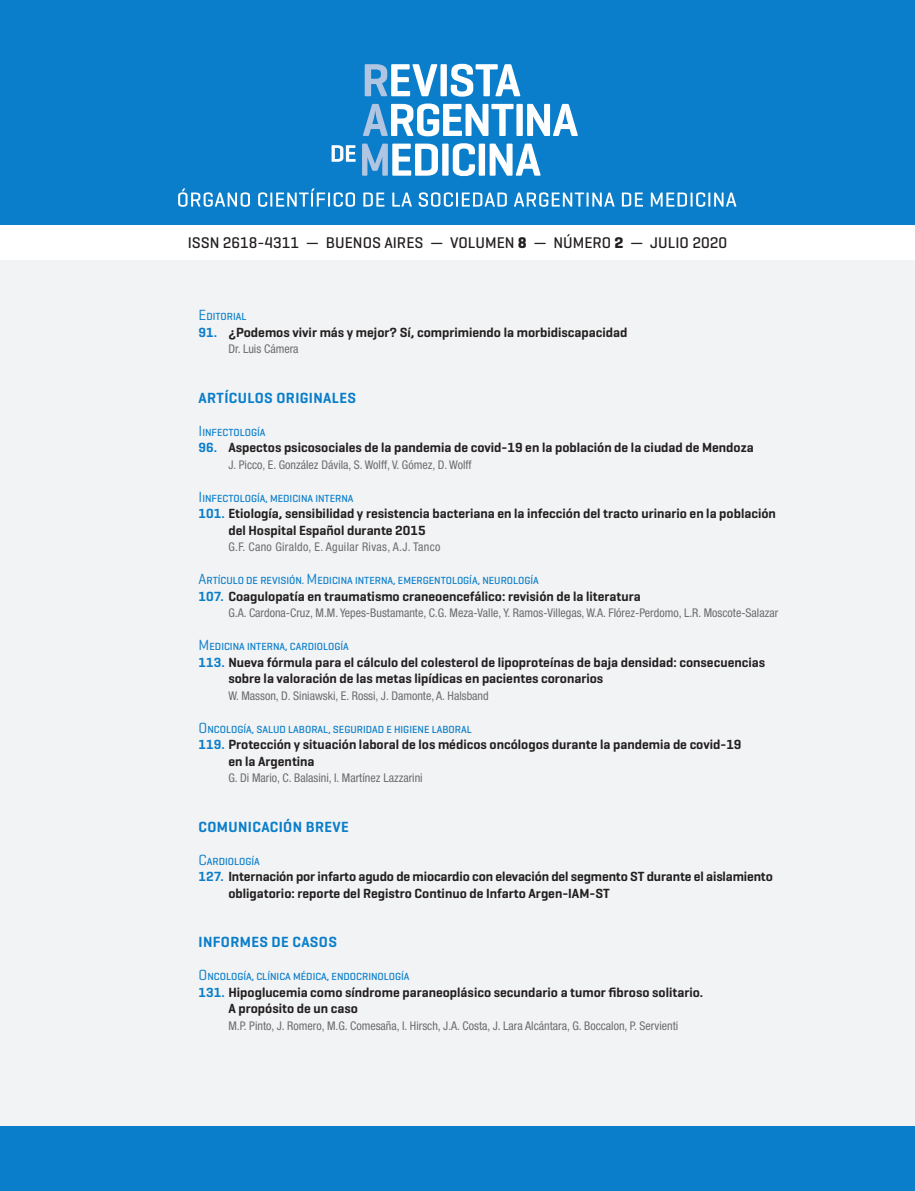
<style>
.page{position:relative;width:915px;height:1191px;background:#fff}
.page>*{position:absolute;margin:0;border:0;box-sizing:border-box;transform-origin:0 0}
.t1{font:500 15.75px "Geogrotesque";color:#231f20}
.t2{font:600 15px "Geogrotesque";letter-spacing:.025em;color:#0a7eca}
.t3{font:600 13.5px "Geogrotesque";color:#231f20}
.t4{font:condensed 12px "Helvetica Neue";color:#6c6d70}
.t5{font:condensed 12px "Helvetica Neue";letter-spacing:.025em;color:#6c6d70}
.t6{font:500 10.5px "Geogrotesque";color:#0a7eca}
.s1{font-weight:700}
.s2{font-weight:400;font-size:15px}
.s3{color:#0a7eca}
</style>
<div class="page">
<div style="left:0;top:0;width:914px;height:225px;background:#0a7eca"></div>
<svg style="left:178px;top:188px;width:72px;height:19px"></svg>
<svg style="left:258px;top:188px;width:97px;height:19px"></svg>
<svg style="left:363px;top:192px;width:21px;height:15px"></svg>
<svg style="left:392px;top:192px;width:20px;height:15px"></svg>
<svg style="left:418px;top:192px;width:88px;height:15px"></svg>
<svg style="left:514px;top:192px;width:100px;height:15px"></svg>
<svg style="left:621px;top:192px;width:21px;height:15px"></svg>
<svg style="left:650px;top:192px;width:86px;height:15px"></svg>
<svg style="left:364px;top:64px;width:73px;height:32px"></svg>
<div style="left:440px;top:64px;width:6px;height:32px;background:#fff"></div>
<svg style="left:450px;top:64px;width:70px;height:33px"></svg>
<svg style="left:363px;top:103px;width:150px;height:33px"></svg>
<div style="left:516px;top:104px;width:6px;height:32px;background:#fff"></div>
<svg style="left:527px;top:104px;width:50px;height:32px"></svg>
<svg style="left:362px;top:144px;width:76px;height:32px"></svg>
<div style="left:442px;top:144px;width:6px;height:32px;background:#fff"></div>
<svg style="left:452px;top:143px;width:23px;height:33px"></svg>
<div style="left:478px;top:144px;width:7px;height:32px;background:#fff"></div>
<svg style="left:489px;top:144px;width:51px;height:32px"></svg>
<svg style="left:331px;top:145px;width:24px;height:17px"></svg>
<div style="left:0;top:260px;width:914px;height:877px;background:#f2f3f4"></div>
<div style="left:0;top:1126px;width:914px;height:65px;background:#0a7eca"></div>
<p class="t1" style="left:188px;top:233px;width:540px">ISSN 2618-4311 — BUENOS AIRES — VOLUMEN <span class="s1">8</span> — NÚMERO <span class="s1">2</span> — JULIO 2020</p>
<p class="t6" style="left:198px;top:310px;width:50px"><span class="s2">E</span>DITORIAL</p>
<p class="t3" style="left:198px;top:324px;width:430px"><span class="s3">91.</span> ¿Podemos vivir más y mejor? Sí, comprimiendo la morbidiscapacidad</p>
<p class="t4" style="left:228px;top:342px;width:72px">Dr. Luis Cámera</p>
<p class="t2" style="left:198px;top:388px;width:159px">ARTÍCULOS ORIGINALES</p>
<p class="t6" style="left:198px;top:425px;width:68px"><span class="s2">I</span>INFECTOLOGÍA</p>
<p class="t3" style="left:198px;top:439px;width:556px"><span class="s3">96.</span> Aspectos psicosociales de la pandemia de covid-19 en la población de la ciudad de Mendoza</p>
<p class="t4" style="left:228px;top:457px;width:245px">J. Picco, E. González Dávila, S. Wolff, V. Gómez, D. Wolff</p>
<p class="t6" style="left:198px;top:491px;width:156px"><span class="s2">I</span>INFECTOLOGÍA, MEDICINA INTERNA</p>
<p class="t3" style="left:198px;top:505px;width:578px"><span class="s3">101.</span> Etiología, sensibilidad y resistencia bacteriana en la infección del tracto urinario en la población</p>
<p class="t3" style="left:228px;top:522px;width:199px">del Hospital Español durante 2015</p>
<p class="t5" style="left:228px;top:540px;width:213px">G.F. Cano Giraldo, E. Aguilar Rivas, A.J. Tanco</p>
<p class="t6" style="left:198px;top:574px;width:341px"><span class="s2">A</span>RTÍCULO DE REVISIÓN. <span class="s2">M</span>EDICINA INTERNA, EMERGENTOLOGÍA, NEUROLOGÍA</p>
<p class="t3" style="left:198px;top:588px;width:443px"><span class="s3">107.</span> Coagulopatía en traumatismo craneoencefálico: revisión de la literatura</p>
<p class="t4" style="left:228px;top:606px;width:551px">G.A. Cardona-Cruz, M.M. Yepes-Bustamante, C.G. Meza-Valle, Y. Ramos-Villegas, W.A. Flórez-Perdomo, L.R. Moscote-Salazar</p>
<p class="t6" style="left:198px;top:640px;width:152px"><span class="s2">M</span>EDICINA INTERNA, CARDIOLOGÍA</p>
<p class="t3" style="left:198px;top:654px;width:568px"><span class="s3">113.</span> Nueva fórmula para el cálculo del colesterol de lipoproteínas de baja densidad: consecuencias</p>
<p class="t3" style="left:228px;top:670px;width:376px">sobre la valoración de las metas lipídicas en pacientes coronarios</p>
<p class="t4" style="left:228px;top:688px;width:262px">W. Masson, D. Siniawski, E. Rossi, J. Damonte, A. Halsband</p>
<p class="t6" style="left:198px;top:722px;width:275px"><span class="s2">O</span>NCOLOGÍA, SALUD LABORAL, SEGURIDAD E HIGIENE LABORAL</p>
<p class="t3" style="left:198px;top:736px;width:544px"><span class="s3">119.</span> Protección y situación laboral de los médicos oncólogos durante la pandemia de covid-19</p>
<p class="t3" style="left:228px;top:753px;width:88px">en la Argentina</p>
<p class="t4" style="left:228px;top:771px;width:196px">G. Di Mario, C. Balasini, I. Martínez Lazzarini</p>
<p class="t2" style="left:198px;top:817px;width:152px">COMUNICACIÓN BREVE</p>
<p class="t6" style="left:198px;top:854px;width:63px"><span class="s2">C</span>ARDIOLOGÍA</p>
<p class="t3" style="left:198px;top:868px;width:575px"><span class="s3">127.</span> Internación por infarto agudo de miocardio con elevación del segmento ST durante el aislamiento</p>
<p class="t3" style="left:228px;top:885px;width:383px">obligatorio: reporte del Registro Continuo de Infarto Argen-IAM-ST</p>
<p class="t2" style="left:198px;top:933px;width:140px">INFORMES DE CASOS</p>
<p class="t6" style="left:198px;top:970px;width:212px"><span class="s2">O</span>NCOLOGÍA, CLÍNICA MÉDICA, ENDOCRINOLOGÍA</p>
<p class="t3" style="left:198px;top:984px;width:506px"><span class="s3">131.</span> Hipoglucemia como síndrome paraneoplásico secundario a tumor fibroso solitario.</p>
<p class="t3" style="left:228px;top:1000px;width:131px">A propósito de un caso</p>
<p class="t4" style="left:228px;top:1018px;width:451px">M.P. Pinto, J. Romero, M.G. Comesaña, I. Hirsch, J.A. Costa, J. Lara Alcántara, G. Boccalon, P. Servienti</p>
</div>
